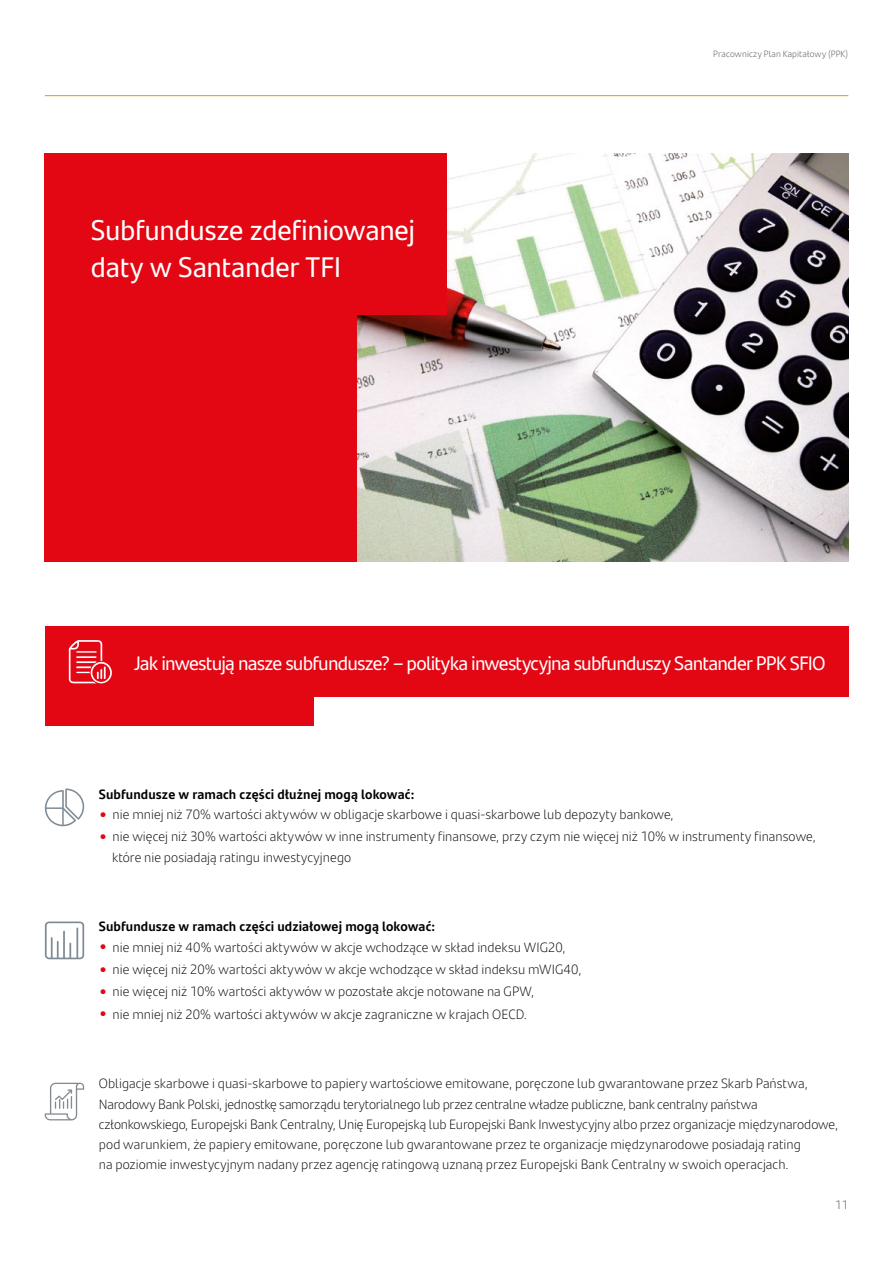
<style>
.page{position:relative;width:893px;height:1263px;background:#fff}
.page>*{position:absolute;margin:0;border:0;box-sizing:border-box;transform-origin:0 0}
.t1{font:28.5px/37.5px "Santander Text";letter-spacing:-.015em;color:#fff}
.t2{font:19.5px "Santander Text";letter-spacing:-.04em;color:#fff}
.t3{font:300 13.5px/20.2px "Santander Text";color:#000}
.t4{font:700 13.5px "Santander Text";letter-spacing:.005em;color:#000}
.t5{font:300 12px "Santander Text";color:#4a4a49}
.t6{font:300 9px "Santander Text";letter-spacing:.02em;color:#4a4a49}
</style>
<div class="page">
<img style="left:357px;top:153px;width:491px;height:408px">
<div style="left:336px;top:153px;width:111px;height:162px;background:#e30613"></div>
<div style="left:45px;top:153px;width:312px;height:408px;background:#e30613"></div>
<svg style="left:45px;top:788px;width:39px;height:38px"></svg>
<svg style="left:45px;top:921px;width:39px;height:38px"></svg>
<svg style="left:45px;top:1083px;width:39px;height:37px"></svg>
<hr style="left:45px;top:95px;width:803px;height:1px;background:#d39e00">
<div style="left:45px;top:626px;width:803px;height:71px;background:#e30613"></div>
<div style="left:45px;top:671px;width:269px;height:55px;background:#e30613"></div>
<svg style="left:69px;top:640px;width:43px;height:43px"></svg>
<h1 class="t1" style="left:91px;top:210px;width:326px">Subfundusze zdefiniowanej daty w Santander TFI</h1>
<p class="t6" style="left:713px;top:47px;width:137px">Pracowniczy Plan Kapitałowy (PPK)</p>
<h2 class="t2" style="left:134px;top:648px;width:693px">Jak inwestują nasze subfundusze? – polityka inwestycyjna subfunduszy Santander PPK SFIO</h2>
<p class="t4" style="left:99px;top:783px;width:317px">Subfundusze w ramach części dłużnej mogą lokować:</p>
<p class="t3" style="left:101px;top:803px;width:575px"><sup>●</sup> nie mniej niż 70% wartości aktywów w obligacje skarbowe i quasi-skarbowe lub depozyty bankowe,</p>
<p class="t3" style="left:112px;top:826px;width:705px;text-indent:-11px"><sup>●</sup> nie więcej niż 30% wartości aktywów w inne instrumenty finansowe, przy czym nie więcej niż 10% w instrumenty finansowe, które nie posiadają ratingu inwestycyjnego</p>
<p class="t4" style="left:99px;top:916px;width:338px">Subfundusze w ramach części udziałowej mogą lokować:</p>
<p class="t3" style="left:101px;top:936px;width:467px"><sup>●</sup> nie mniej niż 40% wartości aktywów w akcje wchodzące w skład indeksu WIG20,</p>
<p class="t3" style="left:101px;top:958px;width:482px"><sup>●</sup> nie więcej niż 20% wartości aktywów w akcje wchodzące w skład indeksu mWIG40,</p>
<p class="t3" style="left:101px;top:981px;width:435px"><sup>●</sup> nie więcej niż 10% wartości aktywów w pozostałe akcje notowane na GPW,</p>
<p class="t3" style="left:101px;top:1003px;width:428px"><sup>●</sup> nie mniej niż 20% wartości aktywów w akcje zagraniczne w krajach OECD.</p>
<p class="t3" style="left:99px;top:1073px;width:741px">Obligacje skarbowe i quasi-skarbowe to papiery wartościowe emitowane, poręczone lub gwarantowane przez Skarb Państwa, Narodowy Bank Polski, jednostkę samorządu terytorialnego lub przez centralne władze publiczne, bank centralny państwa członkowskiego, Europejski Bank Centralny, Unię Europejską lub Europejski Bank Inwestycyjny albo przez organizacje międzynarodowe, pod warunkiem, że papiery emitowane, poręczone lub gwarantowane przez te organizacje międzynarodowe posiadają rating<br>na poziomie inwestycyjnym nadany przez agencję ratingową uznaną przez Europejski Bank Centralny w swoich operacjach.</p>
<p class="t5" style="left:835px;top:1195px;width:15px">11</p>
</div>
